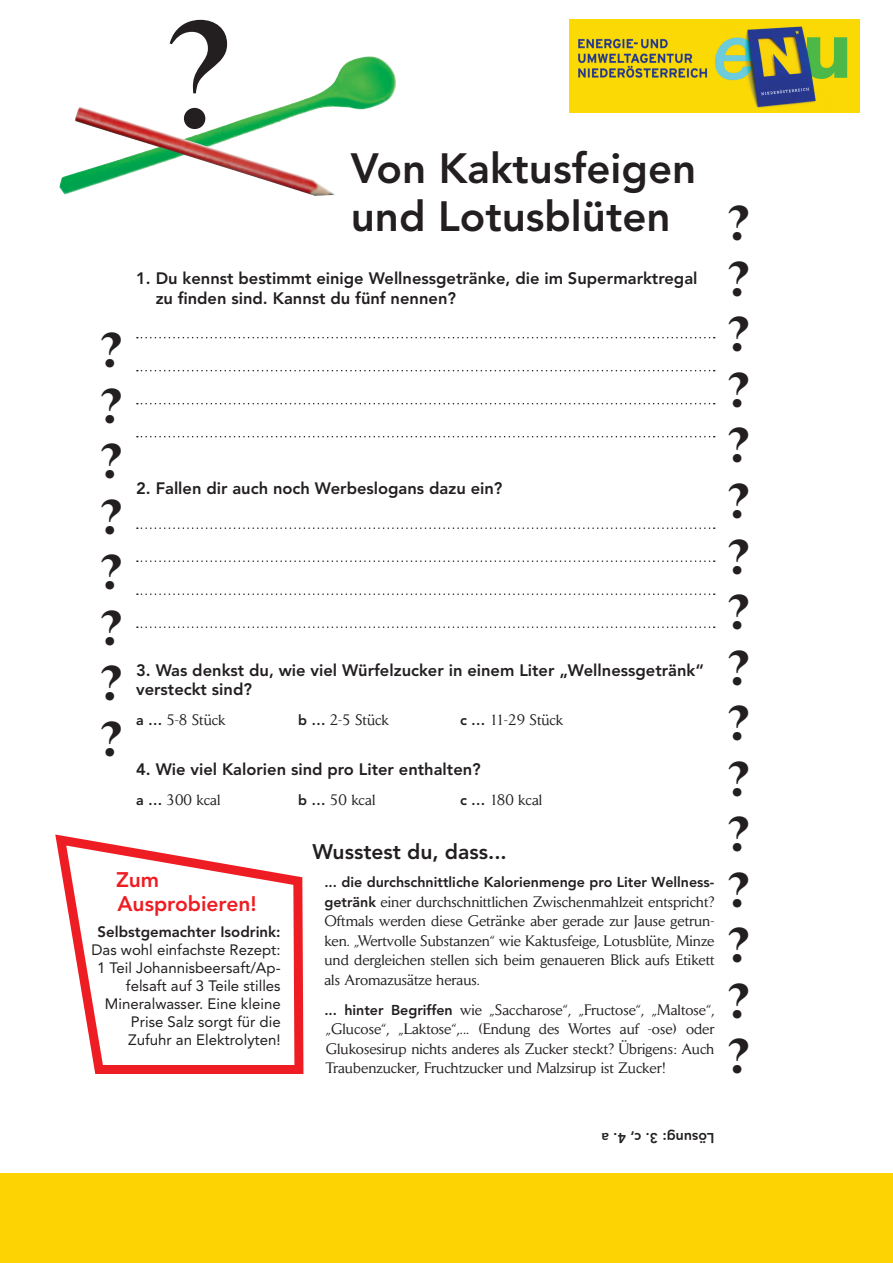
<style>
.page{position:relative;width:893px;height:1263px;background:#fff}
.page>*{position:absolute;margin:0;border:0;box-sizing:border-box;transform-origin:0 0}
.t1{font:500 150px "Daily News";color:#231f20}
.t2{font:700 48px/55.5px "Daily News";color:#231f20;text-align:justify}
.t3{font:800 42px/48px "Avenir";color:#231f20}
.t4{font:800 21px "Avenir";color:#231f20}
.t5{font:800 21px/24px "Avenir";color:#ee1d23}
.t6{font:800 16.5px/19.5px "Avenir";color:#231f20}
.t7{font:15px/19.5px "Daily News";color:#231f20;text-align:justify}
.t8{font:15px/18px "Avenir";color:#231f20;text-align:right}
.t9{font:800 15px "Avenir";color:#231f20}
.t10{font:800 14.25px "Avenir";color:#231f20}
.s1{font-family:"Avenir";font-weight:800;font-size:14.25px}
</style>
<div class="page">
<img style="left:314px;top:56px;width:54px;height:40px">
<img style="left:75px;top:108px;width:223px;height:82px">
<svg style="left:137px;top:337px;width:578px;height:1px"></svg>
<svg style="left:137px;top:370px;width:578px;height:1px"></svg>
<svg style="left:137px;top:403px;width:578px;height:1px"></svg>
<svg style="left:137px;top:436px;width:578px;height:1px"></svg>
<svg style="left:137px;top:527px;width:578px;height:2px"></svg>
<svg style="left:137px;top:560px;width:578px;height:2px"></svg>
<svg style="left:137px;top:593px;width:578px;height:2px"></svg>
<svg style="left:137px;top:626px;width:578px;height:2px"></svg>
<svg style="left:55px;top:834px;width:249px;height:240px"></svg>
<img style="left:569px;top:19px;width:291px;height:94px">
<div style="left:0;top:1174px;width:893px;height:89px;background:#fed304"></div>
<h1 class="t1" style="left:166px;top:-17px;width:67px">?</h1>
<h3 class="t3" style="left:351px;top:144px;width:347px">Von Kaktusfeigen und Lotusblüten</h3>
<p class="t6" style="left:156px;top:269px;width:543px;text-indent:-20px">1. Du kennst bestimmt einige Wellnessgetränke, die im Supermarktregal zu finden sind. Kannst du fünf nennen?</p>
<h2 class="t2" style="left:100px;top:323px;width:23px">? ? ? ? ? ? ? ?</h2>
<p class="t6" style="left:136px;top:479px;width:368px">2. Fallen dir auch noch Werbeslogans dazu ein?</p>
<p class="t6" style="left:136px;top:660px;width:569px">3. Was denkst du, wie viel Würfelzucker in einem Liter „Wellnessgetränk“ versteckt sind?</p>
<p class="t7" style="left:136px;top:710px;width:91px"><span class="s1">a …</span> 5-8 Stück</p>
<p class="t7" style="left:298px;top:710px;width:92px"><span class="s1">b …</span> 2-5 Stück</p>
<p class="t7" style="left:460px;top:710px;width:105px"><span class="s1">c …</span> 11-29 Stück</p>
<p class="t6" style="left:136px;top:759px;width:346px">4. Wie viel Kalorien sind pro Liter enthalten?</p>
<p class="t7" style="left:136px;top:790px;width:86px"><span class="s1">a …</span> 300 kcal</p>
<p class="t7" style="left:298px;top:790px;width:79px"><span class="s1">b …</span> 50 kcal</p>
<p class="t7" style="left:460px;top:790px;width:84px"><span class="s1">c …</span> 180 kcal</p>
<h3 class="t4" style="left:312px;top:839px;width:196px">Wusstest du, dass...</h3>
<p class="t10" style="left:324px;top:874px;width:392px">... die durchschnittliche Kalorienmenge pro Liter Wellness-</p>
<p class="t7" style="left:324px;top:891px;width:392px"><span class="s1">getränk</span> einer durchschnittlichen Zwischenmahlzeit entspricht?<br>Oftmals werden diese Getränke aber gerade zur Jause getrun&shy;ken. „Wertvolle Substanzen“ wie Kaktusfeige, Lotusblüte, Minze und dergleichen stellen sich beim genaueren Blick aufs Etikett als Aromazusätze heraus.</p>
<p class="t7" style="left:324px;top:999px;width:392px"><span class="s1">... hinter Begriffen</span> wie „Saccharose“, „Fructose“, „Maltose“, „Glucose“, „Laktose“,... (Endung des Wortes auf -ose) oder Glukosesirup nichts anderes als Zucker steckt? Übrigens: Auch Traubenzucker, Fruchtzucker und Malzsirup ist Zucker!</p>
<h3 class="t5" style="left:116px;top:867px;width:142px">Zum<br>Ausprobieren!</h3>
<p class="t9" style="left:98px;top:923px;width:185px">Selbstgemachter Isodrink:</p>
<p class="t8" style="left:91px;top:941px;width:191px">Das wohl einfachste Rezept:<br>1 Teil Johannisbeersaft/Ap&shy;felsaft auf 3 Teile stilles<br>Mineralwasser. Eine kleine<br>Prise Salz sorgt für die<br>Zufuhr an Elektrolyten!</p>
<h2 class="t2" style="left:727px;top:196px;width:23px">? ? ? ? ? ? ? ? ? ? ? ? ? ? ? ?</h2>
<p class="t10" style="left:714px;top:1146px;width:114px;rotate:-180deg">Lösung: 3. c, 4. a</p>
</div>
